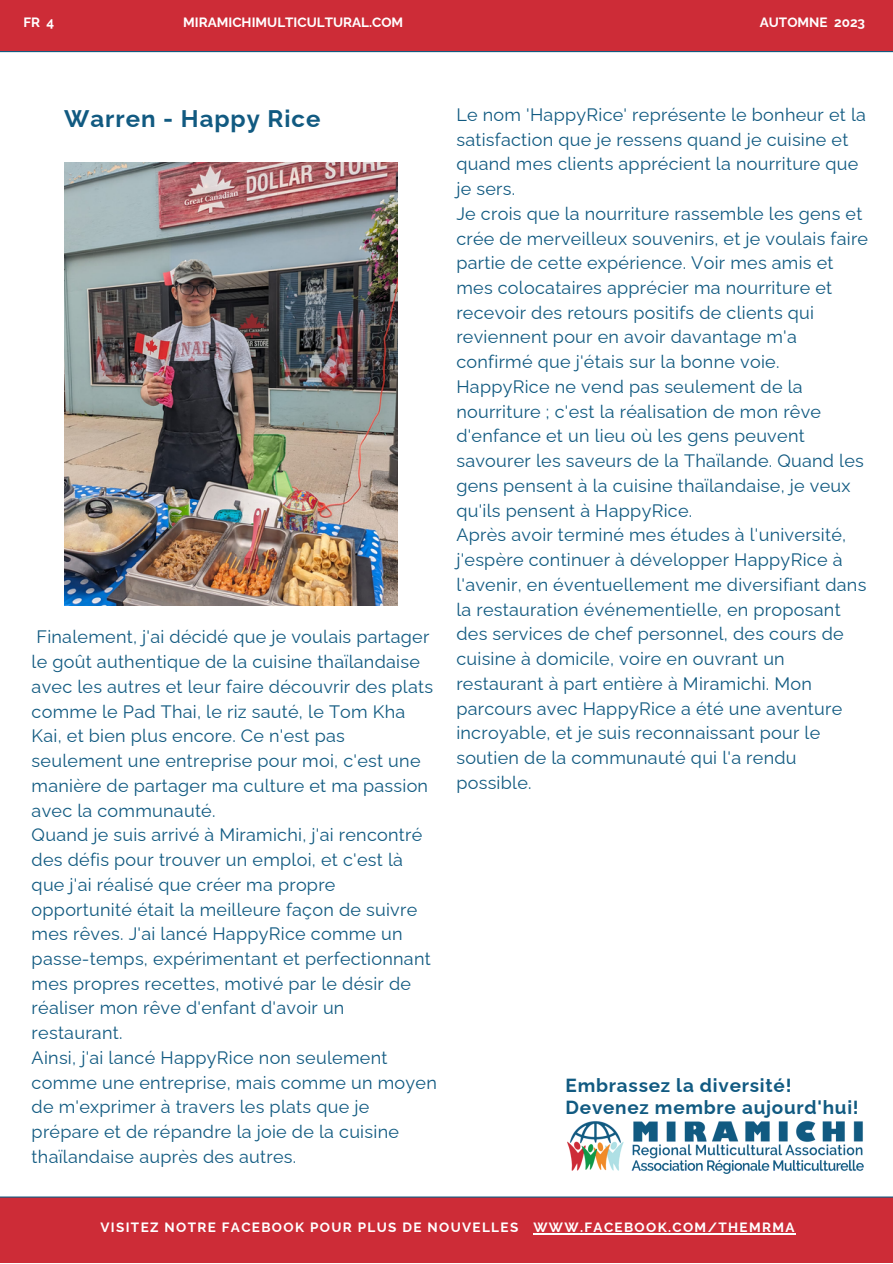
<style>
.page{position:relative;width:893px;height:1264px;background:#fff}
.page>*{position:absolute;margin:0;border:0;box-sizing:border-box;transform-origin:0 0}
.t1{font:700 24px "Raleway";letter-spacing:.04em;color:#115a81}
.t2{font:700 18.9px/21.3px "Raleway";letter-spacing:.04em;color:#115a81}
.t3{font:18px/24.8px "Raleway";letter-spacing:.015em;color:#115a81}
.t4{font:700 13.5px "Raleway";letter-spacing:.1em;color:#fff}
.t5{font:700 13.5px "Raleway";color:#fff}
</style>
<div class="page">
<div style="left:0;top:1197px;width:892px;height:65px;background:#cd2c37"></div>
<hr style="left:0;top:1196px;width:892px;height:1px;background:#115a81">
<div style="left:0;top:0;width:892px;height:52px;background:#cd2c37"></div>
<hr style="left:0;top:51px;width:892px;height:1px;background:#115a81">
<img style="left:64px;top:162px;width:333px;height:443px">
<img style="left:567px;top:1120px;width:297px;height:53px">
<hr style="left:533px;top:1233px;width:262px;height:1px;background:#fff">
<p class="t4" style="left:23px;top:14px;width:32px">FR 4</p>
<p class="t5" style="left:183px;top:14px;width:221px">MIRAMICHIMULTICULTURAL.COM</p>
<p class="t5" style="left:759px;top:14px;width:107px">AUTOMNE 2023</p>
<p class="t1" style="left:64px;top:104px;width:258px">Warren - Happy Rice</p>
<p class="t3" style="left:456px;top:102px;width:411px">Le nom 'HappyRice' représente le bonheur et la satisfaction que je ressens quand je cuisine et quand mes clients apprécient la nourriture que je sers.</p>
<p class="t3" style="left:456px;top:201px;width:413px">Je crois que la nourriture rassemble les gens et crée de merveilleux souvenirs, et je voulais faire partie de cette expérience. Voir mes amis et mes colocataires apprécier ma nourriture et recevoir des retours positifs de clients qui reviennent pour en avoir davantage m'a confirmé que j'étais sur la bonne voie.</p>
<p class="t3" style="left:456px;top:374px;width:409px">HappyRice ne vend pas seulement de la nourriture ; c'est la réalisation de mon rêve d'enfance et un lieu où les gens peuvent savourer les saveurs de la Thaïlande. Quand les gens pensent à la cuisine thaïlandaise, je veux qu'ils pensent à HappyRice.</p>
<p class="t3" style="left:456px;top:522px;width:411px">Après avoir terminé mes études à l'université, j'espère continuer à développer HappyRice à l'avenir, en éventuellement me diversifiant dans la restauration événementielle, en proposant des services de chef personnel, des cours de cuisine à domicile, voire en ouvrant un restaurant à part entière à Miramichi. Mon parcours avec HappyRice a été une aventure incroyable, et je suis reconnaissant pour le soutien de la communauté qui l'a rendu possible.</p>
<p class="t3" style="left:32px;top:624px;width:403px">Finalement, j'ai décidé que je voulais partager le goût authentique de la cuisine thaïlandaise avec les autres et leur faire découvrir des plats comme le Pad Thai, le riz sauté, le Tom Kha Kai, et bien plus encore. Ce n'est pas seulement une entreprise pour moi, c'est une manière de partager ma culture et ma passion avec la communauté.</p>
<p class="t3" style="left:32px;top:822px;width:400px">Quand je suis arrivé à Miramichi, j'ai rencontré des défis pour trouver un emploi, et c'est là que j'ai réalisé que créer ma propre opportunité était la meilleure façon de suivre mes rêves. J'ai lancé HappyRice comme un passe-temps, expérimentant et perfectionnant mes propres recettes, motivé par le désir de réaliser mon rêve d'enfant d'avoir un restaurant.</p>
<p class="t3" style="left:32px;top:1045px;width:407px">Ainsi, j'ai lancé HappyRice non seulement comme une entreprise, mais comme un moyen de m'exprimer à travers les plats que je prépare et de répandre la joie de la cuisine thaïlandaise auprès des autres.</p>
<p class="t2" style="left:565px;top:1074px;width:295px">Embrassez la diversité!<br>Devenez membre aujourd'hui!</p>
<p class="t4" style="left:100px;top:1219px;width:695px">VISITEZ NOTRE FACEBOOK POUR PLUS DE NOUVELLES WWW.FACEBOOK.COM/THEMRMA</p>
</div>
